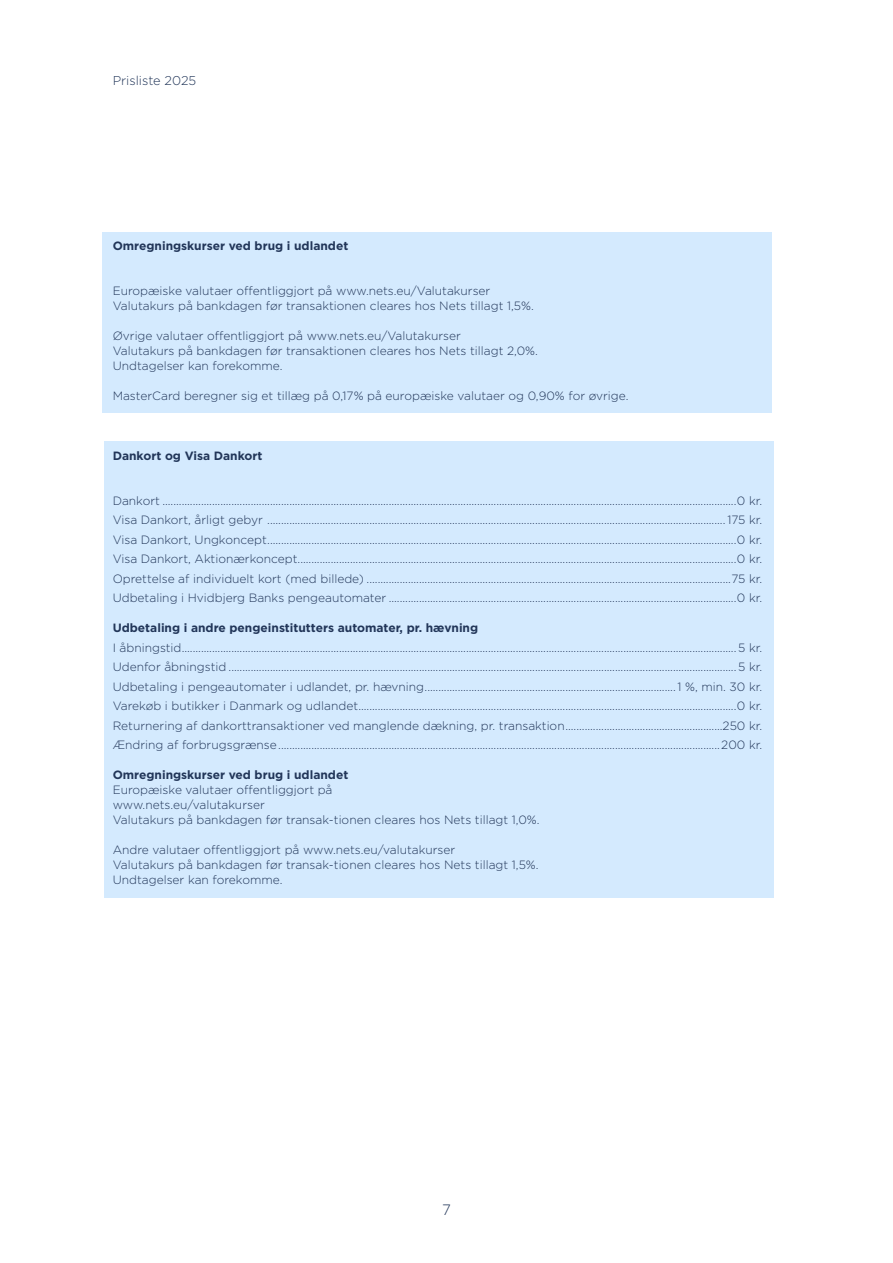
<style>
.page{position:relative;width:893px;height:1263px;background:#fff}
.page>*{position:absolute;margin:0;border:0;box-sizing:border-box;transform-origin:0 0}
.t1{font:300 15px "Gotham";color:#223659}
.t2{font:300 12.75px "Gotham";color:#223659}
.t3{font:300 12px/19.5px "Gotham";color:#223659}
.t4{font:700 12px "Gotham";color:#223659}
</style>
<div class="page">
<div style="left:104px;top:441px;width:670px;height:456px;background:#d4eafe"></div>
<div style="left:102px;top:232px;width:670px;height:180px;background:#d4eafe"></div>
<p class="t2" style="left:113px;top:72px;width:85px">Prisliste 2025</p>
<p class="t4" style="left:113px;top:238px;width:237px">Omregningskurser ved brug i udlandet</p>
<p class="t3" style="left:113px;top:283px;width:423px;line-height:15px">Europæiske valutaer offentliggjort på www.nets.eu/Valutakurser<br>Valutakurs på bankdagen før transaktionen cleares hos Nets tillagt 1,5%.</p>
<p class="t3" style="left:113px;top:328px;width:427px;line-height:15px">Øvrige valutaer offentliggjort på www.nets.eu/Valutakurser<br>Valutakurs på bankdagen før transaktionen cleares hos Nets tillagt 2,0%.<br>Undtagelser kan forekomme.</p>
<p class="t3" style="left:113px;top:386px;width:517px">MasterCard beregner sig et tillæg på 0,17% på europæiske valutaer og 0,90% for øvrige.</p>
<p class="t4" style="left:113px;top:448px;width:151px">Dankort og Visa Dankort</p>
<p class="t3" style="left:113px;top:491px;width:651px;text-align:justify">Dankort ................................................................................................................................................................................................................0 kr.<br>Visa Dankort, årligt gebyr ...................................................................................................................................................................... 175 kr.<br>Visa Dankort, Ungkoncept..........................................................................................................................................................................0 kr.<br>Visa Dankort, Aktionærkoncept...............................................................................................................................................................0 kr.<br>Oprettelse af individuelt kort (med billede) ....................................................................................................................................75 kr.<br>Udbetaling i Hvidbjerg Banks pengeautomater ..............................................................................................................................0 kr.</p>
<p class="t4" style="left:113px;top:620px;width:367px">Udbetaling i andre pengeinstitutters automater, pr. hævning</p>
<p class="t3" style="left:113px;top:638px;width:651px;text-align:justify">I åbningstid.........................................................................................................................................................................................................5 kr.<br>Udenfor åbningstid ........................................................................................................................................................................................5 kr.<br>Udbetaling i pengeautomater i udlandet, pr. hævning...........................................................................................1 %, min. 30 kr.<br>Varekøb i butikker i Danmark og udlandet.........................................................................................................................................0 kr.<br>Returnering af dankorttransaktioner ved manglende dækning, pr. transaktion.........................................................250 kr.<br>Ændring af forbrugsgrænse................................................................................................................................................................200 kr.</p>
<p class="t4" style="left:113px;top:767px;width:237px">Omregningskurser ved brug i udlandet</p>
<p class="t3" style="left:113px;top:782px;width:428px;line-height:15px">Europæiske valutaer offentliggjort på<br>www.nets.eu/valutakurser<br>Valutakurs på bankdagen før transak-tionen cleares hos Nets tillagt 1,0%.</p>
<p class="t3" style="left:113px;top:842px;width:427px;line-height:15px">Andre valutaer offentliggjort på www.nets.eu/valutakurser<br>Valutakurs på bankdagen før transak-tionen cleares hos Nets tillagt 1,5%.<br>Undtagelser kan forekomme.</p>
<p class="t1" style="left:442px;top:1201px;width:10px">7</p>
</div>
